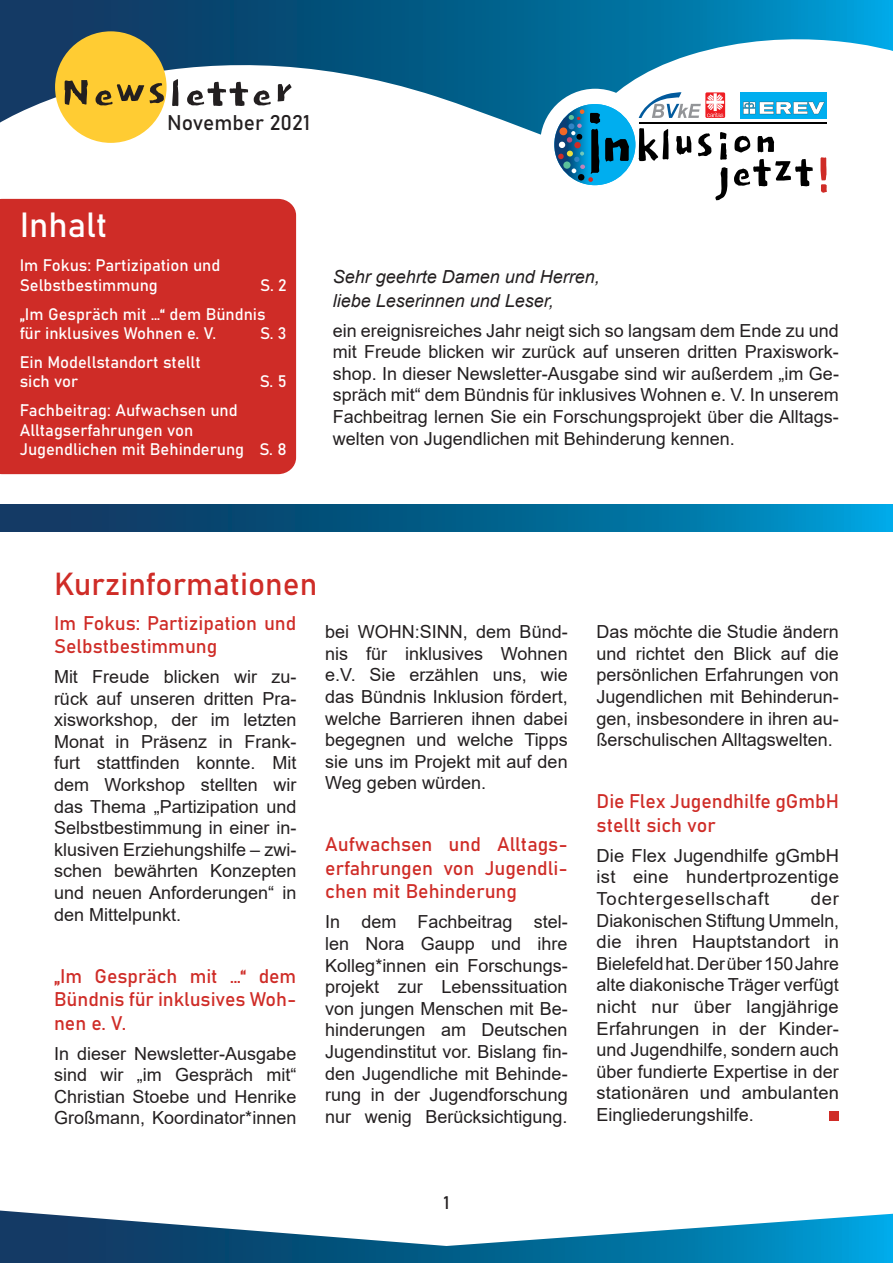
<style>
.page{position:relative;width:893px;height:1263px;background:#fff}
.page>*{position:absolute;margin:0;border:0;box-sizing:border-box;transform-origin:0 0}
.t1{font:34.5px "Bahnschrift";color:#fff}
.t2{font:31.5px "Bahnschrift";color:#cf2c27}
.t3{font:21px "Bahnschrift";color:#231f20}
.t4{font:19.5px/23.4px "Bahnschrift";color:#cf2c27;text-align:justify}
.t5{font:18px/21.6px "Arial";color:#231f20;text-align:justify}
.t6{font:italic 18px/23.4px "Arial";color:#231f20}
.t7{font:18px "Bahnschrift";color:#231f20}
.t8{font:16.5px/19.8px "Bahnschrift";color:#fff}
</style>
<div class="page">
<svg style="left:0;top:0;width:893px;height:148px"></svg>
<div style="left:540px;top:89px;width:110px;height:110px;background:#fff;border-radius:50%"></div>
<div style="left:55px;top:31px;width:112px;height:112px;background:#fc3;border-radius:50%"></div>
<img style="left:554px;top:104px;width:81px;height:81px;border-radius:41px">
<hr style="left:639px;top:123px;width:187px;height:1px;background:#000">
<svg style="left:639px;top:128px;width:29px;height:33px"></svg>
<svg style="left:676px;top:136px;width:15px;height:19px"></svg>
<svg style="left:698px;top:133px;width:13px;height:23px"></svg>
<svg style="left:720px;top:132px;width:7px;height:28px"></svg>
<svg style="left:734px;top:136px;width:16px;height:16px"></svg>
<svg style="left:758px;top:136px;width:16px;height:16px"></svg>
<svg style="left:734px;top:159px;width:79px;height:27px"></svg>
<svg style="left:715px;top:167px;width:12px;height:33px"></svg>
<svg style="left:820px;top:157px;width:7px;height:36px"></svg>
<svg style="left:558px;top:109px;width:71px;height:73px;background:#2683aa"></svg>
<svg style="left:639px;top:92px;width:86px;height:26px"></svg>
<div style="left:740px;top:92px;width:86px;height:26px;background:#00aeef"></div>
<svg style="left:743px;top:102px;width:82px;height:12px"></svg>
<svg style="left:65px;top:79px;width:227px;height:27px"></svg>
<svg style="left:0;top:1210px;width:893px;height:53px"></svg>
<div style="left:0;top:199px;width:296px;height:275px;background:#cf2c27"></div>
<svg style="left:0;top:505px;width:893px;height:26px;background:#04618f"></svg>
<div style="left:830px;top:1111px;width:9px;height:9px;background:#cf2c27"></div>
<p class="t3" style="left:167px;top:107px;width:144px">November 2021</p>
<h1 class="t1" style="left:20px;top:199px;width:89px">Inhalt</h1>
<p class="t8" style="left:20px;top:255px;width:202px">Im Fokus: Partizipation und<br>Selbstbestimmung</p>
<p class="t8" style="left:20px;top:270px;width:269px;line-height:28.3px;text-indent:241px">S. 2 „Im Gespräch mit …“ dem Bündnis</p>
<p class="t8" style="left:20px;top:322px;width:198px">für inklusives Wohnen e. V.</p>
<p class="t8" style="left:260px;top:322px;width:28px">S. 3</p>
<p class="t8" style="left:20px;top:351px;width:183px">Ein Modellstandort stellt sich vor</p>
<p class="t8" style="left:260px;top:371px;width:28px">S. 5</p>
<p class="t8" style="left:20px;top:399px;width:269px">Fachbeitrag: Aufwachsen und<br>Alltagserfahrungen von<br>Jugendlichen mit Behinderung S. 8</p>
<p class="t6" style="left:333px;top:265px;width:269px">Sehr geehrte Damen und Herren, liebe Leserinnen und Leser,</p>
<p class="t5" style="left:333px;top:319px;width:508px">ein ereignisreiches Jahr neigt sich so langsam dem Ende zu und mit Freude blicken wir zurück auf unseren dritten Praxiswork&shy;shop. In dieser Newsletter-Ausgabe sind wir außerdem „im Ge&shy;spräch mit“ dem Bündnis für inklusives Wohnen e. V. In unserem Fachbeitrag lernen Sie ein Forschungsprojekt über die Alltags&shy;welten von Jugendlichen mit Behinderung kennen.</p>
<h2 class="t2" style="left:54px;top:559px;width:265px">Kurzinformationen</h2>
<p class="t4" style="left:54px;top:610px;width:244px">Im Fokus: Partizipation und<br>Selbstbestimmung</p>
<p class="t5" style="left:54px;top:666px;width:244px">Mit Freude blicken wir zu&shy;rück auf unseren dritten Pra&shy;xisworkshop, der im letzten Monat in Präsenz in Frank&shy;furt stattfinden konnte. Mit dem Workshop stellten wir das Thema „Partizipation und Selbstbestimmung in einer in&shy;klusiven Erziehungshilfe – zwi&shy;schen bewährten Konzepten und neuen Anforderungen“ in den Mittelpunkt.</p>
<p class="t4" style="left:54px;top:963px;width:244px">„Im Gespräch mit …“ dem Bündnis für inklusives Woh&shy;nen e. V.</p>
<p class="t5" style="left:54px;top:1042px;width:244px">In dieser Newsletter-Ausgabe sind wir „im Gespräch mit“ Christian Stoebe und Henrike Großmann, Koordinator*innen</p>
<p class="t5" style="left:325px;top:621px;width:244px">bei WOHN:SINN, dem Bünd&shy;nis für inklusives Wohnen e.V. Sie erzählen uns, wie das Bündnis Inklusion fördert, welche Barrieren ihnen dabei begegnen und welche Tipps sie uns im Projekt mit auf den Weg geben würden.</p>
<p class="t4" style="left:325px;top:831px;width:244px">Aufwachsen und Alltags&shy;erfahrungen von Jugendli&shy;chen mit Behinderung</p>
<p class="t5" style="left:325px;top:911px;width:244px">In dem Fachbeitrag stel&shy;len Nora Gaupp und ihre Kolleg*innen ein Forschungs&shy;projekt zur Lebenssituation von jungen Menschen mit Be&shy;hinderungen am Deutschen Jugendinstitut vor. Bislang fin&shy;den Jugendliche mit Behinde&shy;rung in der Jugendforschung nur wenig Berücksichtigung.</p>
<p class="t7" style="left:443px;top:1189px;width:7px">1</p>
<p class="t5" style="left:597px;top:621px;width:244px">Das möchte die Studie ändern und richtet den Blick auf die persönlichen Erfahrungen von Jugendlichen mit Behinderun&shy;gen, insbesondere in ihren au&shy;ßerschulischen Alltagswelten.</p>
<p class="t4" style="left:597px;top:788px;width:244px">Die Flex Jugendhilfe gGmbH stellt sich vor</p>
<p class="t5" style="left:597px;top:844px;width:244px">Die Flex Jugendhilfe gGmbH ist eine hundertprozentige Tochtergesellschaft</p>
<p class="t5" style="left:597px;top:888px;width:244px;text-indent:214px">der Diakonischen Stiftung Ummeln, die ihren Hauptstandort in Bielefeld hat. Der über 150 Jahre alte diakonische Träger verfügt nicht nur über langjährige Erfahrungen in der Kinder&shy;und Jugendhilfe, sondern auch über fundierte Expertise in der stationären und ambulanten Eingliederungshilfe.</p>
</div>
